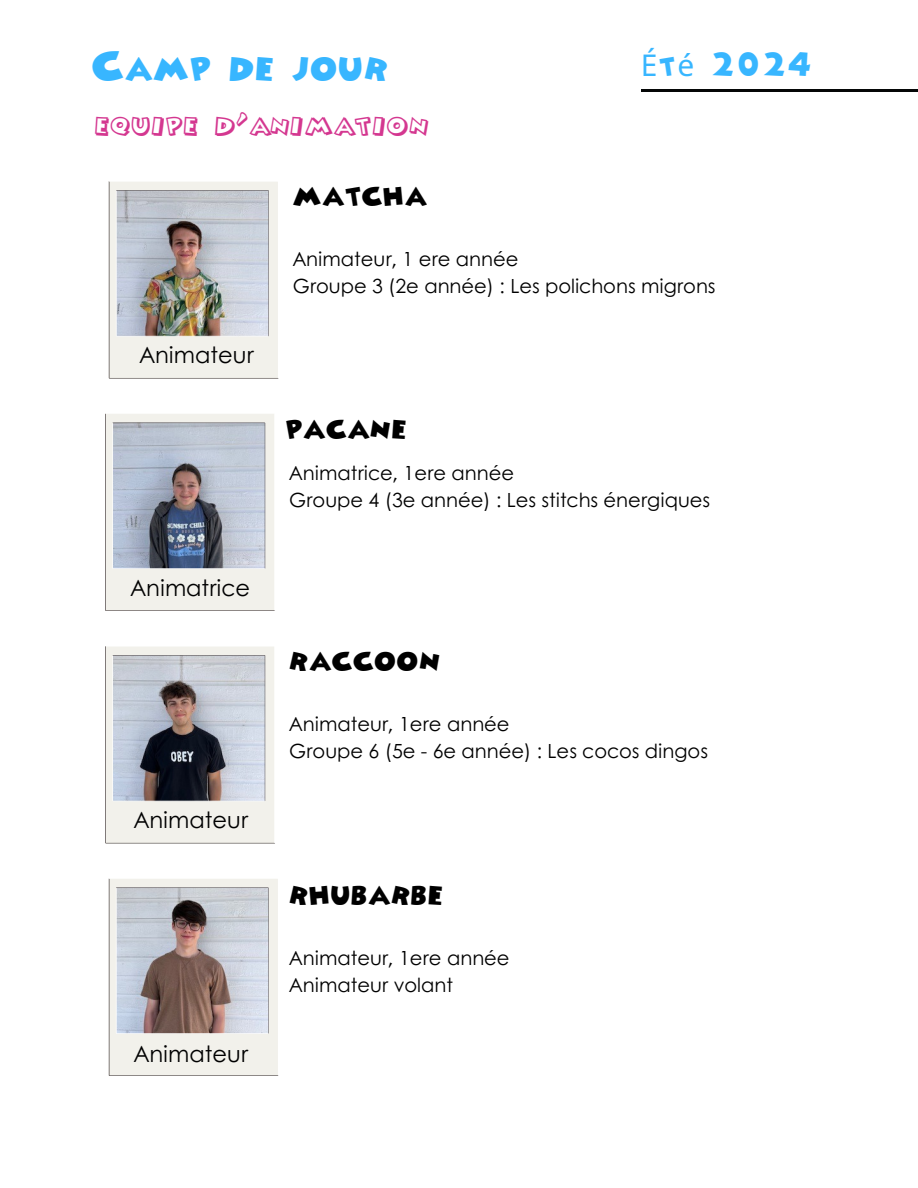
<style>
.page{position:relative;width:918px;height:1188px;background:#fff}
.page>*{position:absolute;margin:0;border:0;box-sizing:border-box;transform-origin:0 0}
.t1{font:37.5px "Minnie";color:#38b6ff}
.t2{font:30px "Minnie";color:#000}
.t3{font:30px "Mickey";color:#d43790}
.t4{font:30px "Minnie";color:#38b6ff}
.t5{font:22.5px "Century Gothic";color:#000}
.t6{font:19.5px "Century Gothic";color:#000}
.s1{font-family:"Noto Sans"}
</style>
<div class="page">
<hr style="left:641px;top:89px;width:277px;height:3px;background:#050707">
<svg style="left:105px;top:413px;width:170px;height:198px;background:#b8bdc5"></svg>
<img style="left:109px;top:181px;width:170px;height:198px">
<svg style="left:105px;top:646px;width:170px;height:197px;background:#b6b7bb"></svg>
<svg style="left:109px;top:878px;width:170px;height:198px;background:#c3bebf"></svg>
<h2 class="t1" style="left:92px;top:51px;width:299px">CAMP DE JOUR</h2>
<h1 class="t4" style="left:641px;top:52px;width:172px"><span class="s1">É</span>T<span class="s1">é</span> 2024</h1>
<p class="t3" style="left:95px;top:112px;width:336px">EQUIPE D’ANIMATION</p>
<h2 class="t2" style="left:293px;top:182px;width:136px">MATCHA</h2>
<p class="t5" style="left:140px;top:338px;width:116px">Animateur</p>
<h3 class="t5" style="left:131px;top:570px;width:121px">Animatrice</h3>
<h3 class="t5" style="left:134px;top:803px;width:116px">Animateur</h3>
<p class="t5" style="left:210px;top:803px;width:42px">rice</p>
<p class="t5" style="left:134px;top:1036px;width:116px">Animateur</p>
<p class="t6" style="left:293px;top:244px;width:227px">Animateur, 1 ere année</p>
<p class="t6" style="left:293px;top:271px;width:424px">Groupe 3 (2e année) : Les polichons migrons</p>
<h2 class="t2" style="left:286px;top:415px;width:123px">PACANE</h2>
<p class="t6" style="left:289px;top:458px;width:226px">Animatrice, 1ere année</p>
<p class="t6" style="left:289px;top:485px;width:422px">Groupe 4 (3e année) : Les stitchs énergiques</p>
<h2 class="t2" style="left:289px;top:647px;width:153px">RACCOON</h2>
<p class="t6" style="left:289px;top:709px;width:222px">Animateur, 1ere année</p>
<p class="t6" style="left:289px;top:736px;width:420px">Groupe 6 (5e - 6e année) : Les cocos dingos</p>
<h3 class="t2" style="left:289px;top:881px;width:156px">RHUBARBE</h3>
<h2 class="t6" style="left:289px;top:943px;width:222px">Animateur, 1ere année</h2>
<p class="t6" style="left:289px;top:970px;width:165px">Animateur volant</p>
</div>
